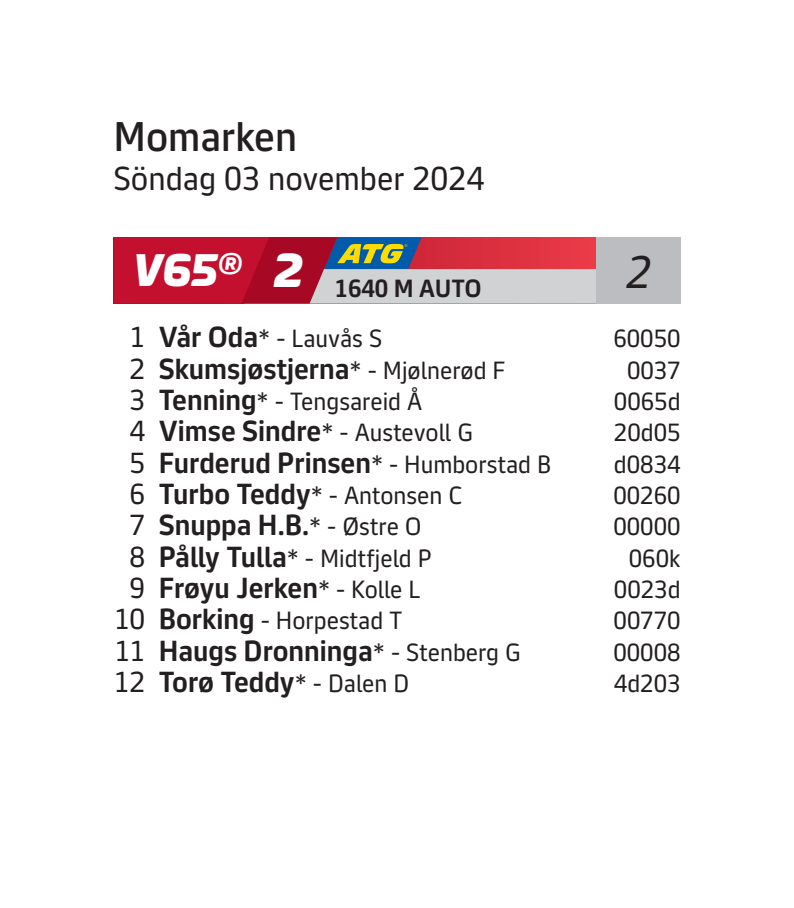
<style>
.page{position:relative;width:794px;height:908px;background:#fff}
.page>*{position:absolute;margin:0;border:0;box-sizing:border-box;transform-origin:0 0}
.t1{font:46px "ATG Rubrik";color:#fff}
.t2{font:44px "ATG Rubrik";color:#fff}
.t3{font:italic 44px "ATG Text";color:#231f20}
.t4{font:500 40px "ATG Text";color:#231f20}
.t5{font:32px "ATG Text";color:#231f20}
.HorseAndRider{font:700 28px "ATG Text";color:#231f20}
.S_REKORD{font:28px "ATG Text";color:#231f20}
.HorseAndRider-2{font:24px "ATG Text";color:#231f20}
.S_REKORD-2{font:24px "ATG Text";color:#231f20}
.t6{font:700 24px "ATG Text";color:#231f20}
.s1{font-weight:700;font-size:28px}
.s2{font-weight:400;font-size:24px}
</style>
<div class="page">
<div style="left:595px;top:237px;width:85px;height:66px;background:#bcbdc0"></div>
<svg style="left:113px;top:237px;width:483px;height:66px;background:#bd5766"></svg>
<p class="t4" style="left:113px;top:113px;width:185px">Momarken</p>
<p class="t5" style="left:113px;top:159px;width:372px">Söndag 03 november 2024</p>
<p class="t2" style="left:134px;top:244px;width:108px">V65®</p>
<p class="t1" style="left:274px;top:243px;width:30px">2</p>
<p class="t6" style="left:334px;top:274px;width:149px">1640 M AUTO</p>
<p class="t3" style="left:626px;top:246px;width:26px">2</p>
<p class="S_REKORD" style="left:129px;top:320px;width:17px">1</p>
<p class="HorseAndRider-2" style="left:159px;top:324px;width:225px"><span class="s1">Vår Oda</span>* - Lauvås S</p>
<p class="S_REKORD-2" style="left:613px;top:324px;width:69px">60050</p>
<p class="S_REKORD" style="left:129px;top:352px;width:17px">2</p>
<p class="HorseAndRider" style="left:159px;top:351px;width:348px">Skumsjøstjerna<span class="s2">* - Mjølnerød F</span></p>
<p class="S_REKORD-2" style="left:627px;top:356px;width:55px">0037</p>
<p class="S_REKORD" style="left:129px;top:383px;width:17px">3</p>
<p class="HorseAndRider-2" style="left:159px;top:387px;width:265px"><span class="s1">Tenning</span>* - Tengsareid Å</p>
<p class="S_REKORD-2" style="left:614px;top:387px;width:68px">0065d</p>
<p class="S_REKORD" style="left:129px;top:414px;width:17px">4</p>
<p class="HorseAndRider-2" style="left:159px;top:418px;width:316px"><span class="s1">Vimse Sindre</span>* - Austevoll G</p>
<p class="S_REKORD-2" style="left:614px;top:418px;width:68px">20d05</p>
<p class="S_REKORD" style="left:129px;top:446px;width:17px">5</p>
<p class="HorseAndRider" style="left:159px;top:445px;width:394px">Furderud Prinsen<span class="s2">* - Humborstad B</span></p>
<p class="S_REKORD-2" style="left:614px;top:449px;width:68px">d0834</p>
<p class="S_REKORD" style="left:129px;top:477px;width:17px">6</p>
<p class="HorseAndRider-2" style="left:159px;top:481px;width:305px"><span class="s1">Turbo Teddy</span>* - Antonsen C</p>
<p class="S_REKORD-2" style="left:613px;top:481px;width:69px">00260</p>
<p class="S_REKORD" style="left:129px;top:508px;width:17px">7</p>
<p class="HorseAndRider" style="left:159px;top:508px;width:264px">Snuppa H.B.<span class="s2">* - Østre O</span></p>
<p class="S_REKORD-2" style="left:613px;top:512px;width:69px">00000</p>
<p class="S_REKORD" style="left:129px;top:540px;width:17px">8</p>
<p class="HorseAndRider-2" style="left:159px;top:543px;width:274px"><span class="s1">Pålly Tulla</span>* - Midtfjeld P</p>
<p class="S_REKORD-2" style="left:629px;top:543px;width:53px">060k</p>
<p class="S_REKORD" style="left:129px;top:571px;width:17px">9</p>
<p class="HorseAndRider" style="left:159px;top:570px;width:263px">Frøyu Jerken<span class="s2">* - Kolle L</span></p>
<p class="S_REKORD-2" style="left:614px;top:575px;width:68px">0023d</p>
<p class="S_REKORD" style="left:114px;top:602px;width:33px">10</p>
<p class="HorseAndRider-2" style="left:159px;top:606px;width:245px"><span class="s1">Borking</span> - Horpestad T</p>
<p class="S_REKORD-2" style="left:613px;top:606px;width:68px">00770</p>
<p class="S_REKORD" style="left:114px;top:633px;width:32px">11</p>
<p class="HorseAndRider" style="left:159px;top:633px;width:363px">Haugs Dronninga<span class="s2">* - Stenberg G</span></p>
<p class="S_REKORD-2" style="left:613px;top:637px;width:69px">00008</p>
<p class="S_REKORD" style="left:114px;top:665px;width:33px">12</p>
<p class="HorseAndRider" style="left:159px;top:664px;width:252px">Torø Teddy<span class="s2">* - Dalen D</span></p>
<p class="S_REKORD-2" style="left:614px;top:669px;width:68px">4d203</p>
</div>
